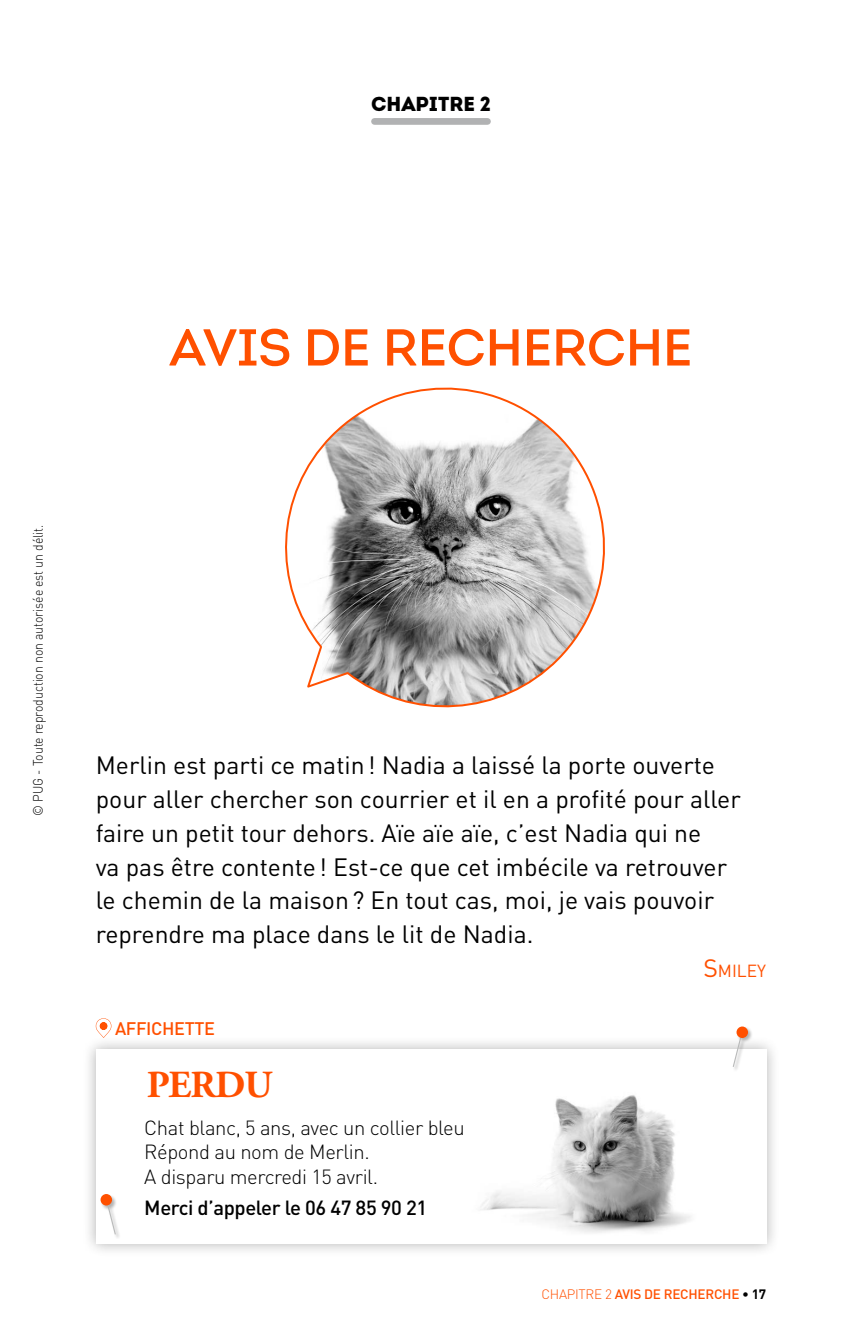
<style>
.page{position:relative;width:862px;height:1340px;background:#fff}
.page>*{position:absolute;margin:0;border:0;box-sizing:border-box;transform-origin:0 0}
.titre{font:51.75px "Intro";letter-spacing:-.01em;color:#ff5000}
.t1{font:700 38.25px "Adobe Garamond";letter-spacing:-.02em;color:#ff5000}
.Chapo{font:24.75px/33.8px "DIN";color:#000}
.texte{font:300 20.25px/24.8px "DIN";letter-spacing:-.02em;color:#000}
.texte-2{font:500 20.25px "DIN";letter-spacing:-.02em;color:#000}
.t2{font:900 20.25px "Intro";color:#000}
.Titre_document_gras{font:500 18px "DIN";letter-spacing:-.02em;color:#ff5000}
.Chapo-2{font:17.32px "DIN";color:#ff5000}
.t3{font:300 13.5px "DIN";color:#000;scale:.9 1}
.t4{font:500 13.5px "DIN";letter-spacing:-.02em;color:#ff5000}
.s1{font-size:24.75px}
.s2{font-weight:300}
.s3{color:#000}
.s4{font-weight:700;color:#000}
</style>
<div class="page">
<div style="left:374px;top:118px;width:113px;height:7px;background:#b1b2b3"></div>
<div style="left:82px;top:1035px;width:697px;height:223px;background:#000;opacity:.3"></div>
<div style="left:96px;top:1049px;width:669px;height:195px;background:#fff"></div>
<svg style="left:96px;top:1018px;width:15px;height:19px"></svg>
<svg style="left:285px;top:387px;width:320px;height:321px"></svg>
<div style="left:732px;top:1026px;width:21px;height:45px;background:#000;opacity:.3"></div>
<svg style="left:731px;top:1030px;width:12px;height:38px"></svg>
<div style="left:736px;top:1026px;width:11px;height:12px;background:#ff5000;border-radius:50%"></div>
<div style="left:100px;top:1193px;width:20px;height:46px;background:#000;opacity:.3"></div>
<svg style="left:105px;top:1197px;width:12px;height:38px"></svg>
<svg style="left:100px;top:1193px;width:12px;height:12px"></svg>
<img style="left:480px;top:1095px;width:211px;height:138px">
<p class="t2" style="left:371px;top:90px;width:121px">CHAPITRE 2</p>
<p class="titre" style="left:169px;top:315px;width:524px">AVIS DE RECHERCHE</p>
<p class="t3" style="left:30px;top:815px;width:325px;rotate:-90deg">© PUG - Toute reproduction non autorisée est un délit.</p>
<p class="Chapo" style="left:96px;top:748px;width:646px">Merlin est parti ce matin! Nadia a laissé la porte ouverte pour aller chercher son courrier et il en a profité pour aller faire un petit tour dehors. Aïe aïe aïe, c’est Nadia qui ne<br>va pas être contente! Est-ce que cet imbécile va retrouver le chemin de la maison? En tout cas, moi, je vais pouvoir reprendre ma place dans le lit de Nadia.</p>
<p class="Chapo-2" style="left:703px;top:959px;width:64px"><span class="s1">S</span>miley</p>
<p class="Titre_document_gras" style="left:115px;top:1017px;width:101px">AFFICHETTE</p>
<p class="t1" style="left:147px;top:1064px;width:127px">PERDU</p>
<p class="texte" style="left:144px;top:1114px;width:326px">Chat blanc, 5 ans, avec un collier bleu.<br>Répond au nom de Merlin.<br>A disparu mercredi 15 avril.</p>
<p class="texte-2" style="left:144px;top:1195px;width:284px">Merci d’appeler le 06 47 85 90 21</p>
<p class="t4" style="left:541px;top:1285px;width:226px"><span class="s2">CHAPITRE 2</span> AVIS DE RECHERCHE <span class="s3">•</span> <span class="s4">17</span></p>
</div>
